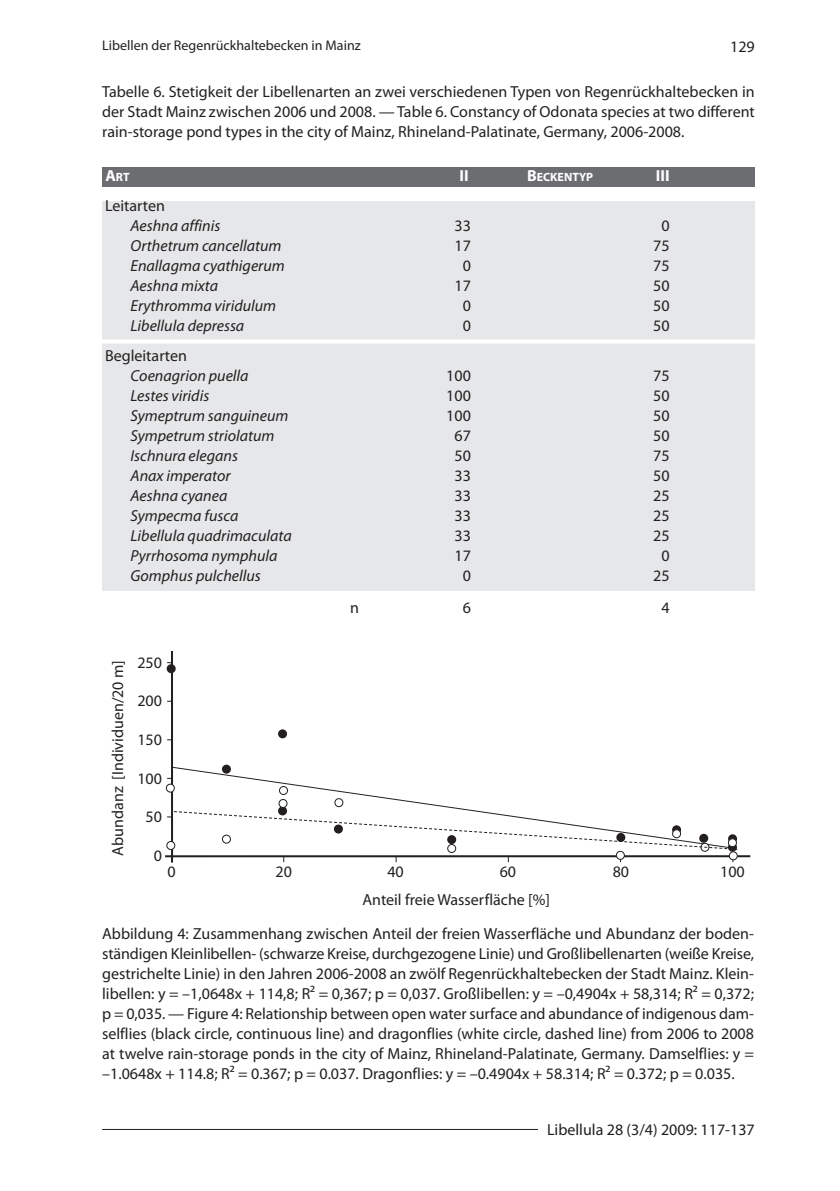
<style>
.page{position:relative;width:840px;height:1191px;background:#fff}
.page>*{position:absolute;margin:0;border:0;box-sizing:border-box;transform-origin:0 0}
.t1{font:16px/20px "Myriad Pro";color:#231f20;text-align:justify}
.t2{font:italic 16px "Myriad Pro";color:#231f20}
.t3{font:700 16px "Myriad Pro";color:#fff}
.t4{font:14px "Myriad Pro";color:#231f20}
.t5{font:700 12px "Myriad Pro";color:#fff}
.s1{font-size:16px}
</style>
<div class="page">
<hr style="left:102px;top:1129px;width:435px;height:1px;background:#231f20">
<div style="left:102px;top:167px;width:652px;height:20px;background:#6c6d70"></div>
<div style="left:102px;top:202px;width:652px;height:389px;background:#e6e7e9"></div>
<hr style="left:165px;top:855px;width:584px;height:2px;background:#231f20">
<hr style="left:171px;top:651px;width:2px;height:211px;background:#231f20">
<div style="left:166px;top:664px;width:10px;height:9px;background:#231f20;border-radius:50%"></div>
<div style="left:278px;top:729px;width:9px;height:9px;background:#231f20;border-radius:50%"></div>
<svg style="left:170px;top:766px;width:302px;height:44px"></svg>
<div style="left:335px;top:798px;width:8px;height:8px;background:#fff;border-radius:50%"></div>
<div style="left:334px;top:798px;width:9px;height:9px;border:2px solid #231f20;border-radius:50%"></div>
<div style="left:279px;top:786px;width:8px;height:8px;background:#fff;border-radius:50%"></div>
<div style="left:279px;top:786px;width:9px;height:9px;border:2px solid #231f20;border-radius:50%"></div>
<div style="left:447px;top:844px;width:9px;height:9px;border:2px solid #231f20;border-radius:50%"></div>
<div style="left:279px;top:799px;width:8px;height:8px;background:#fff;border-radius:50%"></div>
<div style="left:278px;top:799px;width:9px;height:9px;border:2px solid #231f20;border-radius:50%"></div>
<div style="left:700px;top:842px;width:9px;height:9px;border:2px solid #231f20;border-radius:50%"></div>
<div style="left:616px;top:851px;width:8px;height:8px;background:#fff;border-radius:50%"></div>
<div style="left:615px;top:851px;width:9px;height:9px;border:2px solid #231f20;border-radius:50%"></div>
<div style="left:166px;top:784px;width:8px;height:8px;background:#fff;border-radius:50%"></div>
<div style="left:166px;top:783px;width:9px;height:9px;border:2px solid #231f20;border-radius:50%"></div>
<div style="left:166px;top:841px;width:9px;height:9px;border:2px solid #231f20;border-radius:50%"></div>
<svg style="left:167px;top:810px;width:569px;height:40px"></svg>
<div style="left:728px;top:852px;width:8px;height:8px;background:#fff;border-radius:50%"></div>
<div style="left:728px;top:851px;width:9px;height:9px;border:2px solid #231f20;border-radius:50%"></div>
<svg style="left:102px;top:339px;width:653px;height:4px;fill:#fff"></svg>
<p class="t4" style="left:102px;top:40px;width:260px">Libellen der Regenrückhaltebecken in Mainz</p>
<p class="t1" style="left:729px;top:38px;width:26px">129</p>
<p class="t1" style="left:102px;top:83px;width:654px">Tabelle 6. Stetigkeit der Libellenarten an zwei verschiedenen Typen von Regenrückhaltebecken in der Stadt Mainz zwischen 2006 und 2008. — Table 6. Constancy of Odonata species at two different rain-storage pond types in the city of Mainz, Rhineland-Palatinate, Germany, 2006-2008.</p>
<p class="t5" style="left:105px;top:170px;width:26px"><span class="s1">A</span>RT</p>
<p class="t3" style="left:459px;top:166px;width:11px">II</p>
<p class="t5" style="left:526px;top:170px;width:67px"><span class="s1">B</span>ECKENTYP</p>
<p class="t3" style="left:655px;top:166px;width:15px">III</p>
<p class="t1" style="left:105px;top:197px;width:61px">Leitarten</p>
<p class="t2" style="left:130px;top:220px;width:91px">Aeshna affinis</p>
<p class="t1" style="left:454px;top:217px;width:18px">33</p>
<p class="t1" style="left:661px;top:217px;width:10px">0</p>
<p class="t2" style="left:130px;top:240px;width:152px">Orthetrum cancellatum</p>
<p class="t1" style="left:454px;top:237px;width:18px">17</p>
<p class="t1" style="left:652px;top:237px;width:18px">75</p>
<p class="t2" style="left:130px;top:260px;width:156px">Enallagma cyathigerum</p>
<p class="t1" style="left:462px;top:257px;width:10px">0</p>
<p class="t1" style="left:652px;top:257px;width:18px">75</p>
<p class="t2" style="left:130px;top:280px;width:89px">Aeshna mixta</p>
<p class="t1" style="left:454px;top:277px;width:18px">17</p>
<p class="t1" style="left:652px;top:277px;width:18px">50</p>
<p class="t2" style="left:130px;top:300px;width:147px">Erythromma viridulum</p>
<p class="t1" style="left:462px;top:297px;width:10px">0</p>
<p class="t1" style="left:652px;top:297px;width:18px">50</p>
<p class="t2" style="left:130px;top:320px;width:115px">Libellula depressa</p>
<p class="t1" style="left:462px;top:317px;width:10px">0</p>
<p class="t1" style="left:652px;top:317px;width:18px">50</p>
<p class="t1" style="left:105px;top:347px;width:83px">Begleitarten</p>
<p class="t2" style="left:130px;top:370px;width:120px">Coenagrion puella</p>
<p class="t1" style="left:446px;top:367px;width:26px">100</p>
<p class="t1" style="left:652px;top:367px;width:18px">75</p>
<p class="t2" style="left:130px;top:390px;width:80px">Lestes viridis</p>
<p class="t1" style="left:446px;top:387px;width:26px">100</p>
<p class="t1" style="left:652px;top:387px;width:18px">50</p>
<p class="t2" style="left:130px;top:410px;width:159px">Symeptrum sanguineum</p>
<p class="t1" style="left:446px;top:407px;width:26px">100</p>
<p class="t1" style="left:652px;top:407px;width:18px">50</p>
<p class="t2" style="left:130px;top:430px;width:145px">Sympetrum striolatum</p>
<p class="t1" style="left:454px;top:427px;width:18px">67</p>
<p class="t1" style="left:652px;top:427px;width:18px">50</p>
<p class="t2" style="left:130px;top:450px;width:109px">Ischnura elegans</p>
<p class="t1" style="left:454px;top:447px;width:18px">50</p>
<p class="t1" style="left:652px;top:447px;width:18px">75</p>
<p class="t2" style="left:130px;top:470px;width:101px">Anax imperator</p>
<p class="t1" style="left:454px;top:467px;width:18px">33</p>
<p class="t1" style="left:652px;top:467px;width:18px">50</p>
<p class="t2" style="left:130px;top:490px;width:98px">Aeshna cyanea</p>
<p class="t1" style="left:454px;top:487px;width:18px">33</p>
<p class="t1" style="left:652px;top:487px;width:18px">25</p>
<p class="t2" style="left:130px;top:510px;width:109px">Sympecma fusca</p>
<p class="t1" style="left:454px;top:507px;width:18px">33</p>
<p class="t1" style="left:652px;top:507px;width:18px">25</p>
<p class="t2" style="left:130px;top:530px;width:163px">Libellula quadrimaculata</p>
<p class="t1" style="left:454px;top:527px;width:18px">33</p>
<p class="t1" style="left:652px;top:527px;width:18px">25</p>
<p class="t2" style="left:130px;top:550px;width:148px">Pyrrhosoma nymphula</p>
<p class="t1" style="left:454px;top:547px;width:18px">17</p>
<p class="t1" style="left:661px;top:547px;width:10px">0</p>
<p class="t2" style="left:130px;top:570px;width:132px">Gomphus pulchellus</p>
<p class="t1" style="left:462px;top:567px;width:10px">0</p>
<p class="t1" style="left:652px;top:567px;width:18px">25</p>
<p class="t1" style="left:350px;top:599px;width:10px">n</p>
<p class="t1" style="left:462px;top:599px;width:10px">6</p>
<p class="t1" style="left:661px;top:599px;width:10px">4</p>
<p class="t1" style="left:109px;top:855px;width:197px;rotate:-90deg">Abundanz [Individuen/20 m]</p>
<p class="t1" style="left:137px;top:654px;width:26px">250</p>
<p class="t1" style="left:137px;top:692px;width:26px">200</p>
<p class="t1" style="left:137px;top:731px;width:26px">150</p>
<p class="t1" style="left:137px;top:769px;width:26px">100</p>
<p class="t1" style="left:145px;top:808px;width:18px">50</p>
<p class="t1" style="left:154px;top:847px;width:10px">0</p>
<p class="t1" style="left:167px;top:863px;width:10px">0</p>
<p class="t1" style="left:275px;top:863px;width:18px">20</p>
<p class="t1" style="left:387px;top:863px;width:18px">40</p>
<p class="t1" style="left:499px;top:863px;width:18px">60</p>
<p class="t1" style="left:612px;top:863px;width:18px">80</p>
<p class="t1" style="left:719px;top:863px;width:26px">100</p>
<p class="t1" style="left:362px;top:890px;width:189px">Anteil freie Wasserfläche [%]</p>
<p class="t1" style="left:102px;top:924px;width:653px">Abbildung 4: Zusammenhang zwischen Anteil der freien Wasserfläche und Abundanz der boden&shy;ständigen Kleinlibellen- (schwarze Kreise, durchgezogene Linie) und Großlibellenarten (weiße Kreise, gestrichelte Linie) in den Jahren 2006-2008 an zwölf Regenrückhaltebecken der Stadt Mainz. Klein&shy;libellen: y = –1,0648x + 114,8; R² = 0,367; p = 0,037. Großlibellen: y = –0,4904x + 58,314; R² = 0,372; p = 0,035. — Figure 4: Relationship between open water surface and abundance of indigenous dam&shy;selflies (black circle, continuous line) and dragonflies (white circle, dashed line) from 2006 to 2008 at twelve rain-storage ponds in the city of Mainz, Rhineland-Palatinate, Germany. Damselflies: y = –1.0648x + 114.8; R² = 0.367; p = 0.037. Dragonflies: y = –0.4904x + 58.314; R² = 0.372; p = 0.035.</p>
<p class="t1" style="left:546px;top:1121px;width:209px">Libellula 28 (3/4) 2009: 117-137</p>
</div>
